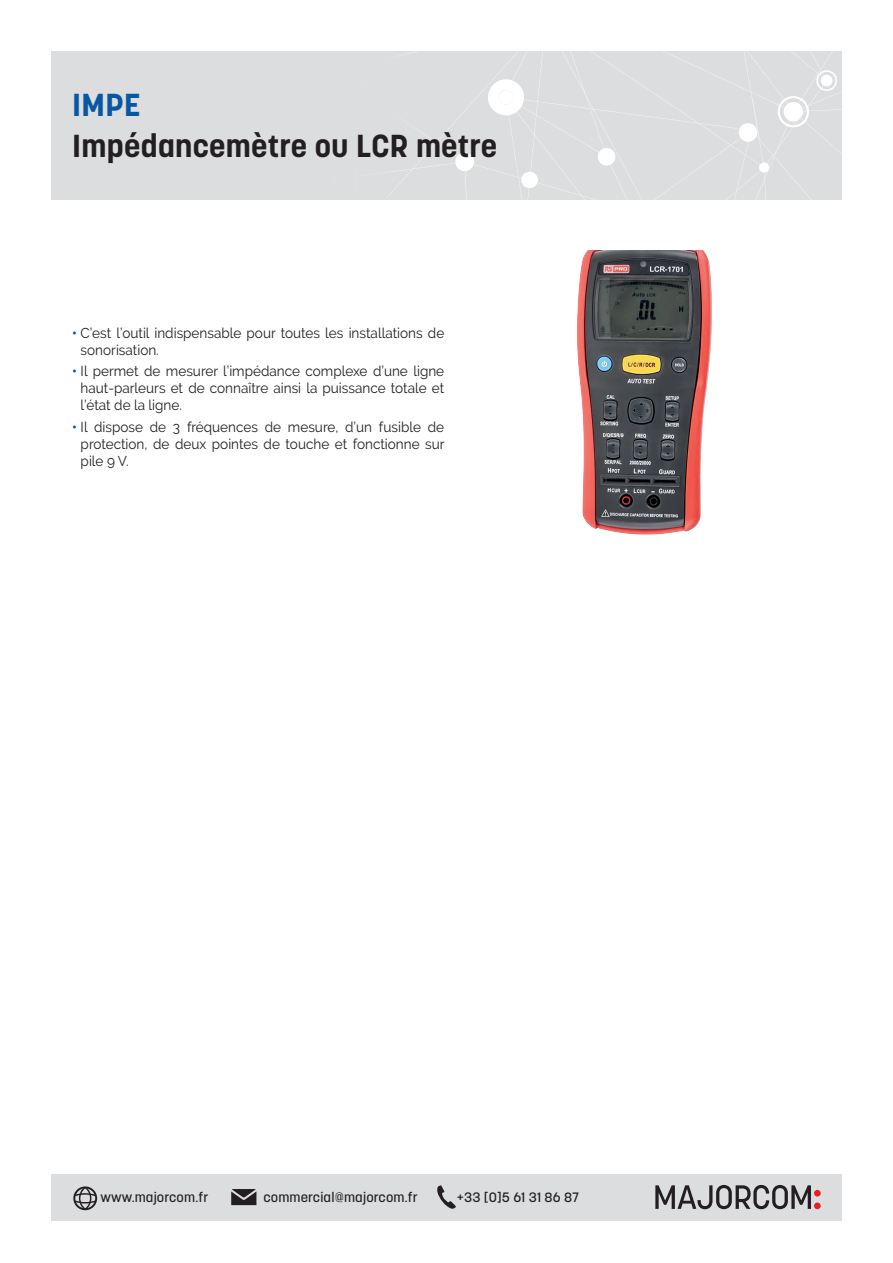
<style>
.page{position:relative;width:893px;height:1263px;background:#fff}
.page>*{position:absolute;margin:0;border:0;box-sizing:border-box;transform-origin:0 0}
.t1{font:700 31.5px "Korolev";letter-spacing:.01em;color:#231f20;scale:1.05 1}
.t2{font:700 31.5px "Korolev";color:#0757a2;scale:1.05 1}
.t3{font:14.25px/17.1px "Raleway";color:#231f20;text-align:justify;scale:.95 1}
.t4{font:500 13.5px "Korolev";letter-spacing:.01em;color:#231f20;scale:1.05 1}
.s1{font-weight:700;color:#0156a3}
</style>
<div class="page">
<div style="left:51px;top:51px;width:791px;height:149px;background:#dcdddf"></div>
<svg style="left:390px;top:51px;width:452px;height:149px"></svg>
<div style="left:51px;top:1174px;width:791px;height:46px;background:#dcdddf"></div>
<svg style="left:655px;top:1185px;width:166px;height:24px"></svg>
<svg style="left:73px;top:1186px;width:24px;height:24px"></svg>
<svg style="left:231px;top:1189px;width:25px;height:16px"></svg>
<svg style="left:437px;top:1185px;width:19px;height:24px"></svg>
<img style="left:577px;top:250px;width:135px;height:285px">
<h1 class="t2" style="left:72px;top:85px;width:66px">IMPE</h1>
<h1 class="t1" style="left:72px;top:126px;width:406px">Impédancemètre ou LCR mètre</h1>
<p class="t3" style="left:81px;top:324px;width:384px;text-indent:-8px"><span class="s1">•</span> C’est l’outil indispensable pour toutes les installations de sonorisation.</p>
<p class="t3" style="left:81px;top:362px;width:384px;text-indent:-8px"><span class="s1">•</span> Il permet de mesurer l’impédance complexe d’une ligne haut-parleurs et de connaître ainsi la puissance totale et l’état de la ligne.</p>
<p class="t3" style="left:81px;top:418px;width:385px;text-indent:-8px"><span class="s1">•</span> Il dispose de 3 fréquences de mesure, d’un fusible de protection, de deux pointes de touche et fonctionne sur pile 9 V.</p>
<p class="t4" style="left:100px;top:1188px;width:104px">www.majorcom.fr</p>
<p class="t4" style="left:263px;top:1188px;width:149px">commercial@majorcom.fr</p>
<p class="t4" style="left:457px;top:1188px;width:118px">+33 [0]5 61 31 86 87</p>
</div>
